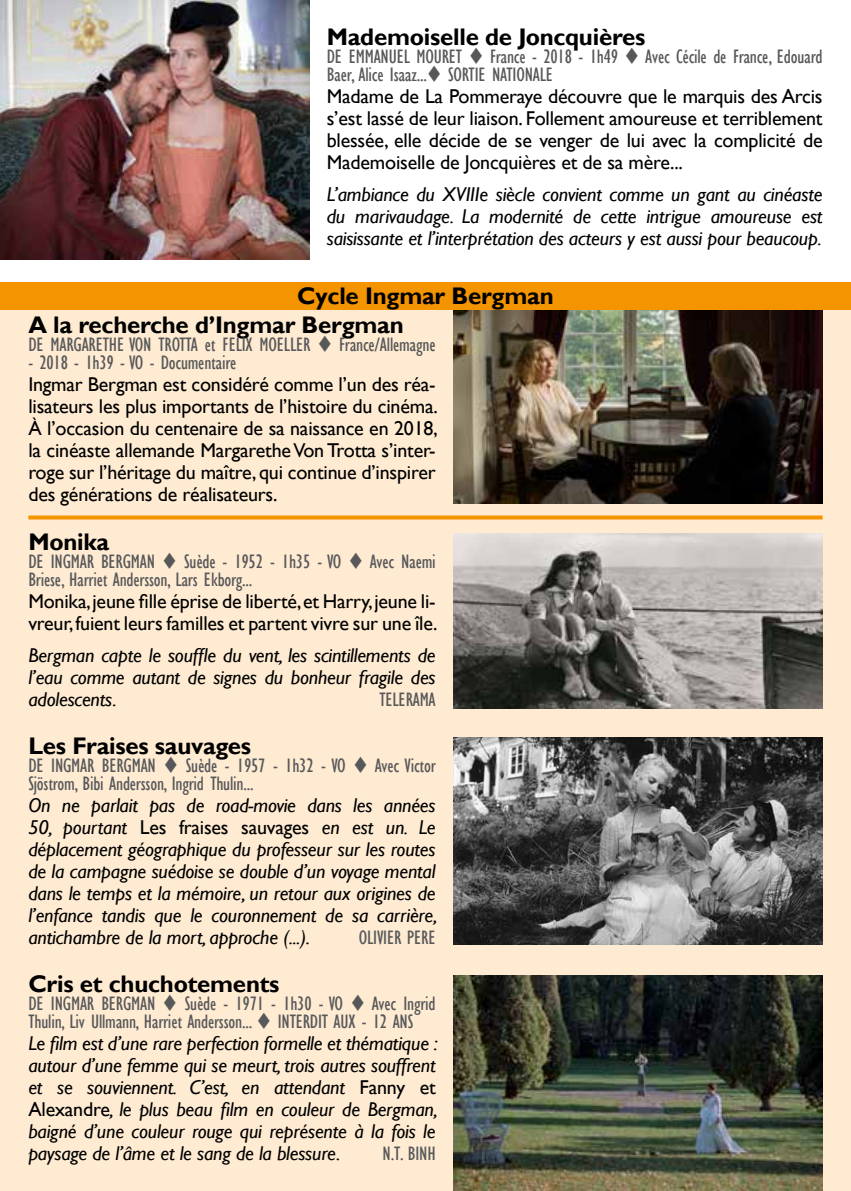
<style>
.page{position:relative;width:851px;height:1191px;background:#fff}
.page>*{position:absolute;margin:0;border:0;box-sizing:border-box;transform-origin:0 0}
.t1{font:700 24px/28.6px "Gill Sans";letter-spacing:-.01em;color:#000}
.t2{font:italic 20px/22px "Gill Sans";letter-spacing:-.01em;color:#000;text-align:justify}
.t3{font:20px/22px "Gill Sans";letter-spacing:-.01em;color:#000;text-align:justify}
.t4{font:condensed 20px/18px "Gill Sans";letter-spacing:-.01em;color:#58585a}
.s1{font-style:normal}
</style>
<div class="page">
<div style="left:0;top:282px;width:850px;height:28px;background:#f39400"></div>
<img style="left:0;top:0;width:310px;height:259px">
<div style="left:0;top:310px;width:850px;height:881px;background:#feebd2"></div>
<img style="left:454px;top:975px;width:368px;height:216px">
<img style="left:454px;top:310px;width:368px;height:193px">
<img style="left:454px;top:737px;width:368px;height:207px">
<img style="left:454px;top:533px;width:368px;height:176px">
<svg style="left:28px;top:515px;width:794px;height:4px;background:#f49f1a"></svg>
<p class="t1" style="left:327px;top:23px;width:320px">Mademoiselle de Joncquières</p>
<p class="t4" style="left:327px;top:47px;width:497px">DE EMMANUEL MOURET ▼ France - 2018 - 1h49 ▼ Avec Cécile de France, Edouard<br>Baer, Alice Isaaz...▼ SORTIE NATIONALE</p>
<p class="t3" style="left:327px;top:86px;width:497px">Madame de La Pommeraye découvre que le marquis des Arcis s’est lassé de leur liaison. Follement amoureuse et terriblement blessée, elle décide de se venger de lui avec la complicité de Mademoiselle de Joncquières et de sa mère...</p>
<p class="t2" style="left:327px;top:184px;width:497px">L’ambiance du XVIIIe siècle convient comme un gant au cinéaste du marivaudage. La modernité de cette intrigue amoureuse est saisissante et l’interprétation des acteurs y est aussi pour beaucoup.</p>
<p class="t1" style="left:28px;top:282px;width:526px;text-indent:269px">Cycle Ingmar Bergman<br>A la recherche d’Ingmar Bergman</p>
<p class="t4" style="left:28px;top:335px;width:409px">DE MARGARETHE VON TROTTA et FELIX MOELLER ▼ France/Allemagne</p>
<p class="t4" style="left:28px;top:353px;width:210px">- 2018 - 1h39 - VO - Documentaire</p>
<p class="t3" style="left:28px;top:373px;width:411px">Ingmar Bergman est considéré comme l’un des réa&shy;lisateurs les plus importants de l’histoire du cinéma.<br>À l’occasion du centenaire de sa naissance en 2018, la cinéaste allemande Margarethe Von Trotta s’inter&shy;roge sur l’héritage du maître, qui continue d’inspirer des générations de réalisateurs.</p>
<p class="t1" style="left:28px;top:528px;width:82px">Monika</p>
<p class="t4" style="left:28px;top:553px;width:409px">DE INGMAR BERGMAN ▼ Suède - 1952 - 1h35 - VO ▼ Avec Naemi<br>Briese, Harriet Andersson, Lars Ekborg...</p>
<p class="t3" style="left:28px;top:591px;width:410px">Monika, jeune fille éprise de liberté, et Harry, jeune li&shy;vreur, fuient leurs familles et partent vivre sur une île.</p>
<p class="t2" style="left:28px;top:645px;width:409px">Bergman capte le souffle du vent, les scintillements de l’eau comme autant de signes du bonheur fragile des adolescents.</p>
<p class="t4" style="left:379px;top:691px;width:58px">TELERAMA</p>
<p class="t1" style="left:28px;top:732px;width:224px">Les Fraises sauvages</p>
<p class="t4" style="left:28px;top:756px;width:409px">DE INGMAR BERGMAN ▼ Suède - 1957 - 1h32 - VO ▼ Avec Victor<br>Sjöstrom, Bibi Andersson, Ingrid Thulin...</p>
<p class="t2" style="left:28px;top:794px;width:410px">On ne parlait pas de road-movie dans les années 50, pourtant <span class="s1">Les fraises sauvages</span> en est un. Le déplacement géographique du professeur sur les routes de la campagne suédoise se double d’un voyage mental dans le temps et la mémoire, un retour aux origines de l’enfance tandis que le couronnement de sa carrière, antichambre de la mort, approche (...).</p>
<p class="t4" style="left:359px;top:928px;width:78px">OLIVIER PERE</p>
<p class="t1" style="left:28px;top:970px;width:252px">Cris et chuchotements</p>
<p class="t4" style="left:28px;top:994px;width:409px">DE INGMAR BERGMAN ▼ Suède - 1971 - 1h30 - VO ▼ Avec Ingrid<br>Thulin, Liv Ullmann, Harriet Andersson... ▼ INTERDIT AUX - 12 ANS</p>
<p class="t2" style="left:28px;top:1032px;width:411px">Le film est d’une rare perfection formelle et thématique : autour d’une femme qui se meurt, trois autres souffrent et se souviennent. C’est, en attendant <span class="s1">Fanny et Alexandre</span>, le plus beau film en couleur de Bergman, baigné d’une couleur rouge qui représente à la fois le paysage de l’âme et le sang de la blessure.</p>
<p class="t4" style="left:382px;top:1144px;width:55px">N.T. BINH</p>
</div>
